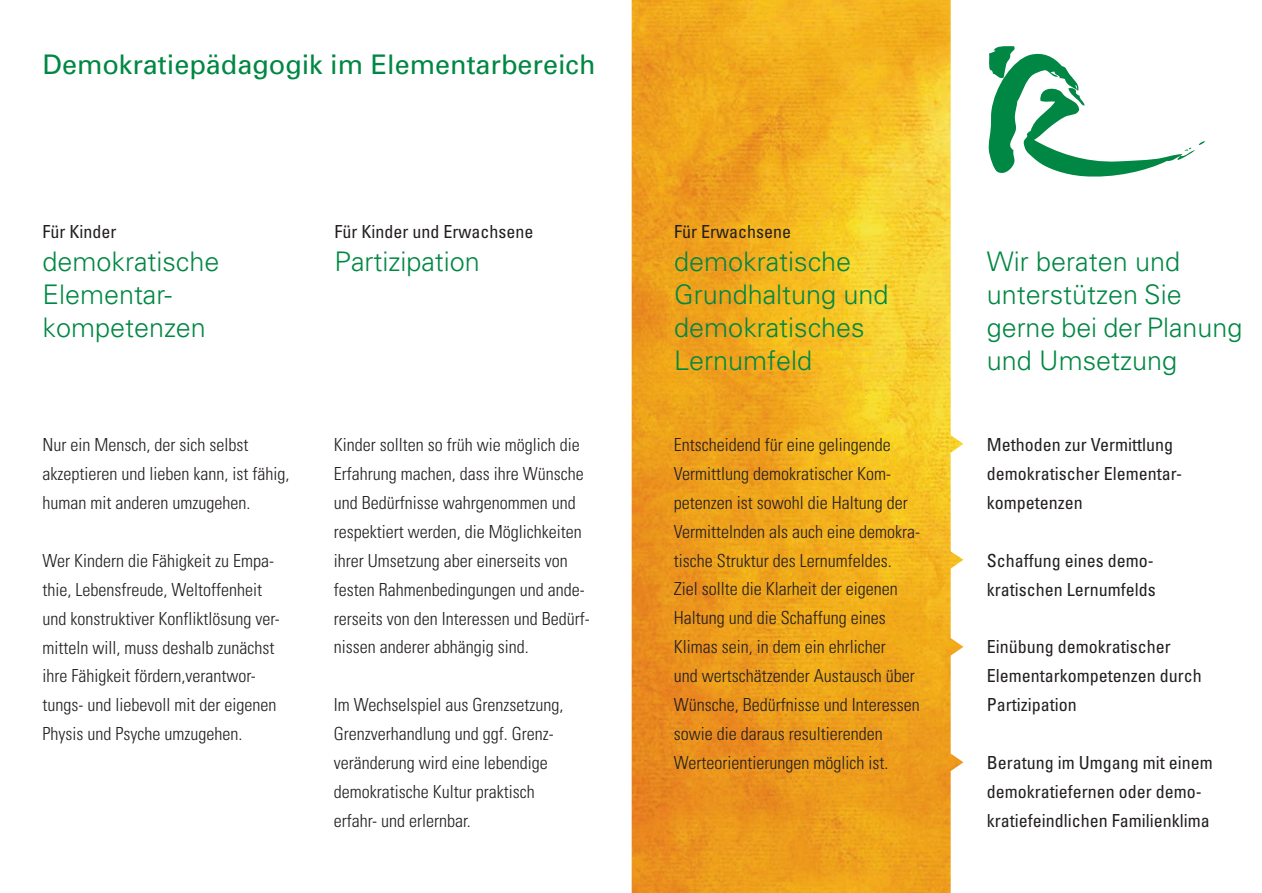
<style>
.page{position:relative;width:1262px;height:893px;background:#fff}
.page>*{position:absolute;margin:0;border:0;box-sizing:border-box;transform-origin:0 0}
.t1{font:300 27px/33px "Univers";color:#008743}
.t2{font:27px "Univers";color:#008743}
.t3{font:300 26.85px "Univers";color:#008743}
.t4{font:300 condensed 18px/29px "Univers";color:#231f20}
.t5{font:condensed 18px/29px "Univers";color:#231f20}
</style>
<div class="page">
<img style="left:631px;top:0;width:332px;height:892px">
<svg style="left:988px;top:46px;width:216px;height:131px"></svg>
<h1 class="t2" style="left:43px;top:55px;width:554px">Demokratiepädagogik im Elementarbereich</h1>
<p class="t5" style="left:43px;top:219px;width:75px">Für Kinder</p>
<h1 class="t1" style="left:43px;top:247px;width:178px">demokratische<br>Elementar&shy;kompetenzen</h1>
<p class="t4" style="left:43px;top:432px;width:248px">Nur ein Mensch, der sich selbst akzeptieren und lieben kann, ist fähig, human mit anderen umzugehen.</p>
<p class="t4" style="left:43px;top:547px;width:239px">Wer Kindern die Fähigkeit zu Empa&shy;thie, Lebensfreude, Weltoffenheit und konstruktiver Konfliktlösung ver&shy;mitteln will, muss deshalb zunächst ihre Fähigkeit fördern,verantwor&shy;tungs- und liebevoll mit der eigenen Physis und Psyche umzugehen.</p>
<p class="t5" style="left:334px;top:219px;width:200px">Für Kinder und Erwachsene</p>
<h1 class="t1" style="left:334px;top:247px;width:147px">Partizipation</h1>
<p class="t4" style="left:334px;top:431px;width:257px">Kinder sollten so früh wie möglich die Erfahrung machen, dass ihre Wünsche und Bedürfnisse wahrgenommen und respektiert werden, die Möglichkeiten ihrer Umsetzung aber einerseits von festen Rahmenbedingungen und ande&shy;rerseits von den Interessen und Bedürf&shy;nissen anderer abhängig sind.</p>
<p class="t4" style="left:334px;top:692px;width:231px">Im Wechselspiel aus Grenzsetzung,<br>Grenzverhandlung und ggf. Grenz&shy;veränderung wird eine lebendige demokratische Kultur praktisch erfahr- und erlernbar.</p>
<p class="t5" style="left:674px;top:219px;width:118px">Für Erwachsene</p>
<h1 class="t1" style="left:674px;top:247px;width:216px">demokratische<br>Grundhaltung und demokratisches<br>Lernumfeld</h1>
<p class="t4" style="left:674px;top:431px;width:248px">Entscheidend für eine gelingende Vermittlung demokratischer Kom&shy;petenzen ist sowohl die Haltung der Vermittelnden als auch eine demokra&shy;tische Struktur des Lernumfeldes.<br>Ziel sollte die Klarheit der eigenen Haltung und die Schaffung eines Klimas sein, in dem ein ehrlicher<br>und wertschätzender Austausch über Wünsche, Bedürfnisse und Interessen sowie die daraus resultierenden Werteorientierungen möglich ist.</p>
<h1 class="t1" style="left:986px;top:247px;width:196px">Wir beraten und unterstützen Sie</h1>
<h2 class="t3" style="left:986px;top:317px;width:257px">gerne bei der Planung</h2>
<h1 class="t1" style="left:986px;top:346px;width:192px">und Umsetzung</h1>
<p class="t5" style="left:986px;top:431px;width:197px">Methoden zur Vermittlung demokratischer Elementar&shy;kompetenzen</p>
<p class="t5" style="left:986px;top:547px;width:170px">Schaffung eines demo&shy;kratischen Lernumfelds</p>
<p class="t5" style="left:986px;top:634px;width:216px">Einübung demokratischer<br>Elementarkompetenzen durch<br>Partizipation</p>
<p class="t5" style="left:986px;top:750px;width:227px">Beratung im Umgang mit einem demokratiefernen oder demo&shy;kratiefeindlichen Familienklima</p>
</div>
